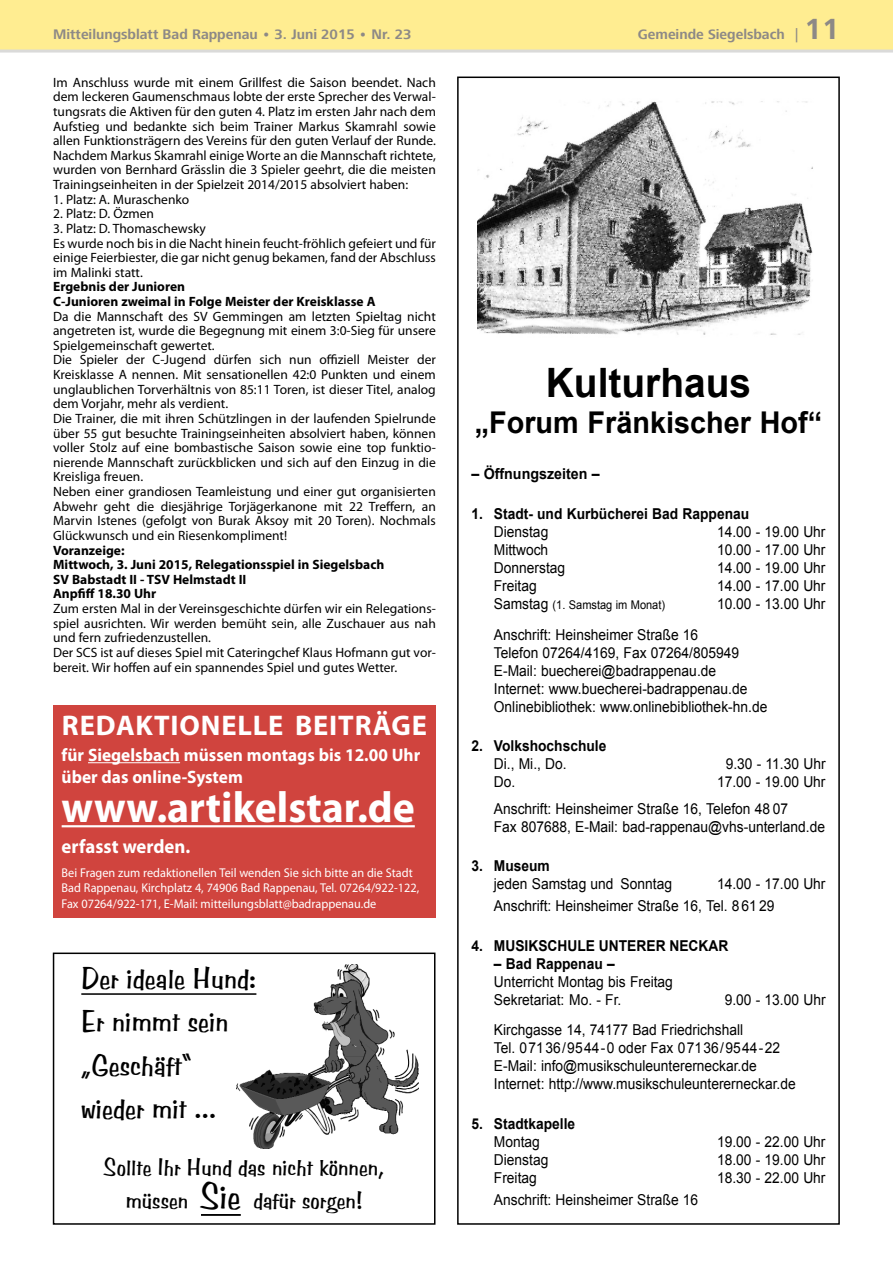
<style>
.page{position:relative;width:893px;height:1263px;background:#fff}
.page>*{position:absolute;margin:0;border:0;box-sizing:border-box;transform-origin:0 0}
.t1{font:700 43.5px "Myriad Pro";color:#fff;scale:.96 1}
.t2{font:700 40.5px "Arial";color:#000;scale:.96 1}
.t3{font:30px/43.2px "Benguiat Frisky ATT";color:#000}
.t4{font:700 30px "Arial";color:#000;scale:.96 1}
.t5{font:700 28.5px "Myriad Pro";letter-spacing:.03em;color:#fff}
.t6{font:24px/33px "Benguiat Frisky ATT";color:#000;text-align:center}
.t7{font:700 19.5px "Myriad Pro";color:#fff;scale:.96 1}
.t8{font:700 18px/21.6px "Myriad Pro";color:#fff;scale:.96 1}
.t9{font:15px/18px "Arial";color:#000;scale:.92 1}
.t10{font:700 15px "Arial";color:#000;scale:.92 1}
.t11{font:700 15px "Arial";color:#000;scale:.95 1}
.t12{font:700 14.25px "Frutiger Next LT";color:#8d8986}
.t13{font:13.5px/14.5px "Myriad Pro";color:#000}
.t14{font:700 13.5px/14.5px "Myriad Pro";color:#000}
.t15{font:12.75px/15.3px "Myriad Pro";color:#fff;scale:.96 1}
.t16{font:12px "Arial";color:#000;scale:.92 1}
.s1{font-family:"Futura BT";font-weight:500}
.s2{font-size:30px}
.s3{font-size:15px}
.s4{font-size:36px}
</style>
<div class="page">
<div style="left:0;top:0;width:893px;height:51px;background:#ffed91"></div>
<hr style="left:0;top:50px;width:893px;height:3px;background:#dadad9">
<div style="left:457px;top:77px;width:383px;height:1148px;border:2px solid #000"></div>
<img style="left:477px;top:101px;width:336px;height:234px">
<img style="left:237px;top:964px;width:181px;height:184px">
<hr style="left:81px;top:993px;width:175px;height:2px;background:#000">
<hr style="left:201px;top:1214px;width:40px;height:2px;background:#000">
<div style="left:53px;top:952px;width:382px;height:273px;border:2px solid #000"></div>
<div style="left:53px;top:705px;width:383px;height:213px;background:#d0443e"></div>
<hr style="left:88px;top:762px;width:92px;height:1px;background:#fff">
<hr style="left:62px;top:825px;width:353px;height:2px;background:#fff">
<p class="t12" style="left:53px;top:26px;width:360px">Mitteilungsblatt Bad Rappenau • 3. Juni 2015 • Nr. 23</p>
<p class="t12" style="left:638px;top:26px;width:203px">Gemeinde Siegelsbach <span class="s1">|</span> <span class="s2">11</span></p>
<p class="t13" style="left:53px;top:75px;width:384px;text-align:justify">Im Anschluss wurde mit einem Grillfest die Saison beendet. Nach dem leckeren Gaumenschmaus lobte der erste Sprecher des Verwal&shy;tungsrats die Aktiven für den guten 4. Platz im ersten Jahr nach dem Aufstieg und bedankte sich beim Trainer Markus Skamrahl sowie allen Funktionsträgern des Vereins für den guten Verlauf der Runde.<br>Nachdem Markus Skamrahl einige Worte an die Mannschaft richtete, wurden von Bernhard Grässlin die 3 Spieler geehrt, die die meisten Trainingseinheiten in der Spielzeit 2014/2015 absolviert haben:</p>
<p class="t13" style="left:53px;top:192px;width:138px">1. Platz: A. Muraschenko</p>
<p class="t13" style="left:53px;top:206px;width:102px">2. Platz: D. Özmen</p>
<p class="t13" style="left:53px;top:221px;width:384px">3. Platz: D. Thomaschewsky<br>Es wurde noch bis in die Nacht hinein feucht-fröhlich gefeiert und für einige Feierbiester, die gar nicht genug bekamen, fand der Abschluss im Malinki statt.</p>
<p class="t14" style="left:53px;top:279px;width:324px">Ergebnis der Junioren<br>C-Junioren zweimal in Folge Meister der Kreisklasse A</p>
<p class="t13" style="left:53px;top:309px;width:384px">Da die Mannschaft des SV Gemmingen am letzten Spieltag nicht angetreten ist, wurde die Begegnung mit einem 3:0-Sieg für unsere Spielgemeinschaft gewertet.<br>Die Spieler der C-Jugend dürfen sich nun offiziell Meister der Kreisklasse A nennen. Mit sensationellen 42:0 Punkten und einem unglaublichen Torverhältnis von 85:11 Toren, ist dieser Titel, analog dem Vorjahr, mehr als verdient.<br>Die Trainer, die mit ihren Schützlingen in der laufenden Spielrunde über 55 gut besuchte Trainingseinheiten absolviert haben, können voller Stolz auf eine bombastische Saison sowie eine top funktio&shy;nierende Mannschaft zurückblicken und sich auf den Einzug in die Kreisliga freuen.<br>Neben einer grandiosen Teamleistung und einer gut organisierten Abwehr geht die diesjährige Torjägerkanone mit 22 Treffern, an Marvin Istenes (gefolgt von Burak Aksoy mit 20 Toren). Nochmals Glückwunsch und ein Riesenkompliment!</p>
<p class="t14" style="left:53px;top:542px;width:333px">Voranzeige:<br>Mittwoch, 3. Juni 2015, Relegationsspiel in Siegelsbach<br>SV Babstadt II - TSV Helmstadt II<br>Anpfiff 18.30 Uhr</p>
<p class="t13" style="left:53px;top:601px;width:384px">Zum ersten Mal in der Vereinsgeschichte dürfen wir ein Relegations&shy;spiel ausrichten. Wir werden bemüht sein, alle Zuschauer aus nah und fern zufriedenzustellen.<br>Der SCS ist auf dieses Spiel mit Cateringchef Klaus Hofmann gut vor&shy;bereit. Wir hoffen auf ein spannendes Spiel und gutes Wetter.</p>
<h2 class="t2" style="left:546px;top:356px;width:215px">Kulturhaus</h2>
<h3 class="t4" style="left:475px;top:402px;width:363px">„Forum Fränkischer Hof“</h3>
<p class="t11" style="left:471px;top:464px;width:137px">– Öffnungszeiten –</p>
<p class="t10" style="left:471px;top:504px;width:304px">1. Stadt- und Kurbücherei Bad Rappenau</p>
<p class="t9" style="left:494px;top:523px;width:61px">Dienstag</p>
<p class="t9" style="left:717px;top:523px;width:119px">14.00 - 19.00 Uhr</p>
<p class="t9" style="left:494px;top:541px;width:61px">Mittwoch</p>
<p class="t9" style="left:717px;top:541px;width:119px">10.00 - 17.00 Uhr</p>
<p class="t9" style="left:494px;top:559px;width:79px">Donnerstag</p>
<p class="t9" style="left:717px;top:559px;width:119px">14.00 - 19.00 Uhr</p>
<p class="t9" style="left:494px;top:577px;width:48px">Freitag</p>
<p class="t9" style="left:717px;top:577px;width:119px">14.00 - 17.00 Uhr</p>
<p class="t16" style="left:494px;top:597px;width:188px"><span class="s3">Samstag</span> (1. Samstag im Monat)</p>
<p class="t9" style="left:717px;top:595px;width:119px">10.00 - 13.00 Uhr</p>
<p class="t9" style="left:494px;top:626px;width:299px">Anschrift: Heinsheimer Straße 16<br>Telefon 07264/4169, Fax 07264/805949<br>E-Mail: buecherei@badrappenau.de Internet: www.buecherei-badrappenau.de Onlinebibliothek: www.onlinebibliothek-hn.de</p>
<p class="t10" style="left:471px;top:736px;width:148px">2. Volkshochschule</p>
<p class="t9" style="left:494px;top:755px;width:81px">Di., Mi., Do.</p>
<p class="t9" style="left:726px;top:755px;width:110px">9.30 - 11.30 Uhr</p>
<p class="t9" style="left:494px;top:773px;width:25px">Do.</p>
<h3 class="t5" style="left:62px;top:707px;width:367px">REDAKTIONELLE BEITRÄGE</h3>
<h3 class="t8" style="left:62px;top:743px;width:375px">für Siegelsbach müssen montags bis 12.00 Uhr über das online-System</h3>
<h1 class="t1" style="left:62px;top:779px;width:369px">www.artikelstar.de</h1>
<h3 class="t7" style="left:62px;top:834px;width:136px">erfasst werden.</h3>
<p class="t15" style="left:62px;top:865px;width:374px">Bei Fragen zum redaktionellen Teil wenden Sie sich bitte an die Stadt<br>Bad Rappenau, Kirchplatz 4, 74906 Bad Rappenau, Tel. 07264/922-122,<br>Fax 07264/922-171, E-Mail: mitteilungsblatt@badrappenau.de</p>
<p class="t9" style="left:494px;top:769px;width:362px;line-height:26.5px;text-indent:223px">17.00 - 19.00 Uhr<br>Anschrift: Heinsheimer Straße 16, Telefon 48 07</p>
<p class="t9" style="left:494px;top:818px;width:361px">Fax 807688, E-Mail: bad-rappenau@vhs-unterland.de</p>
<p class="t10" style="left:471px;top:856px;width:87px">3. Museum</p>
<p class="t9" style="left:494px;top:875px;width:195px">jeden Samstag und Sonntag</p>
<p class="t9" style="left:494px;top:873px;width:362px;line-height:22.2px;text-indent:223px">14.00 - 17.00 Uhr<br>Anschrift: Heinsheimer Straße 16, Tel. 8 61 29</p>
<p class="t10" style="left:471px;top:935px;width:281px">4. MUSIKSCHULE UNTERER NECKAR</p>
<p class="t10" style="left:494px;top:953px;width:133px">– Bad Rappenau –</p>
<p class="t9" style="left:494px;top:972px;width:196px">Unterricht Montag bis Freitag<br>Sekretariat: Mo. - Fr.</p>
<h3 class="t3" style="left:81px;top:957px;width:177px">Der ideale Hund:<br>Er nimmt sein „Geschäft“ wieder mit ...</h3>
<h3 class="t6" style="left:104px;top:1151px;width:281px">Sollte Ihr Hund das nicht können, müssen <span class="s4">Sie</span> dafür sorgen!</h3>
<p class="t9" style="left:494px;top:984px;width:362px;line-height:30.8px;text-indent:231px">9.00 - 13.00 Uhr<br>Kirchgasse 14, 74177 Bad Friedrichshall</p>
<p class="t9" style="left:494px;top:1039px;width:330px">Tel. 07136/9544-0 oder Fax 07136/9544-22<br>E-Mail: info@musikschuleuntererneckar.de<br>Internet: http://www.musikschuleuntererneckar.de</p>
<p class="t10" style="left:471px;top:1113px;width:114px">5. Stadtkapelle</p>
<p class="t9" style="left:494px;top:1132px;width:52px">Montag</p>
<p class="t9" style="left:717px;top:1132px;width:119px">19.00 - 22.00 Uhr</p>
<p class="t9" style="left:494px;top:1150px;width:61px">Dienstag</p>
<p class="t9" style="left:717px;top:1150px;width:119px">18.00 - 19.00 Uhr</p>
<p class="t9" style="left:494px;top:1168px;width:48px">Freitag</p>
<p class="t9" style="left:717px;top:1168px;width:119px">18.30 - 22.00 Uhr</p>
<p class="t9" style="left:494px;top:1191px;width:224px">Anschrift: Heinsheimer Straße 16</p>
</div>
